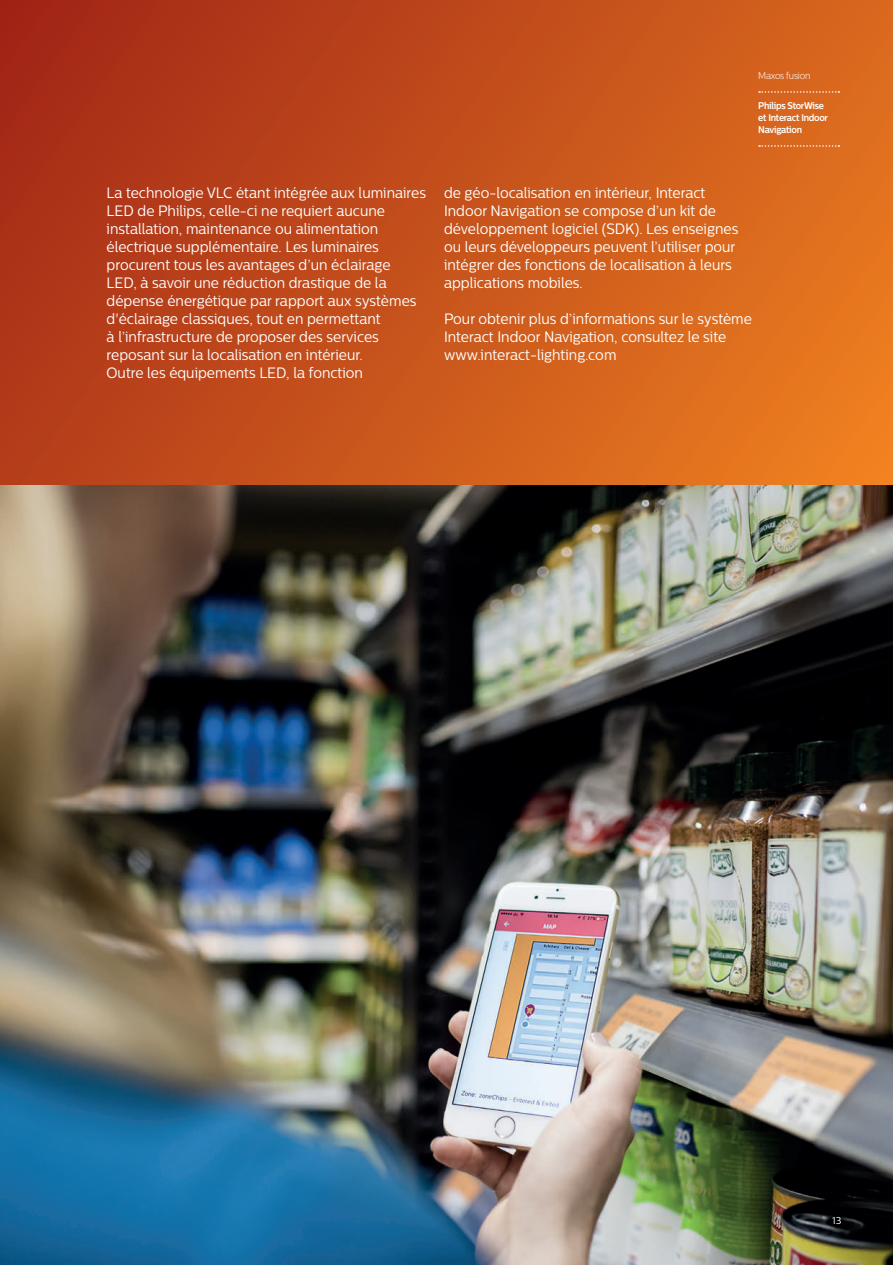
<style>
.page{position:relative;width:893px;height:1265px;background:#fff}
.page>*{position:absolute;margin:0;border:0;box-sizing:border-box;transform-origin:0 0}
.Bodycopy_10pt{font:15px/18px "Centrale Sans";color:#fff;scale:.92 1}
.t1{font:700 9.75px/12px "Centrale Sans";letter-spacing:-.03em;color:#fff;scale:.9 1}
.t2{font:300 9.75px "Centrale Sans";letter-spacing:-.03em;color:#fff;scale:.9 1}
.t3{font:9.75px "Centrale Sans";color:#fff}
</style>
<div class="page">
<img style="left:0;top:484px;width:892px;height:781px">
<div style="left:0;top:0;width:892px;height:484px;background:linear-gradient(to right,#a92f18,#e5751f)"></div>
<svg style="left:759px;top:91px;width:80px;height:2px"></svg>
<svg style="left:759px;top:145px;width:80px;height:2px"></svg>
<p class="t2" style="left:758px;top:70px;width:59px">Maxos fusion</p>
<p class="t1" style="left:758px;top:100px;width:79px">Philips StorWise et Interact Indoor<br>Navigation</p>
<p class="Bodycopy_10pt" style="left:107px;top:184px;width:348px">La technologie VLC étant intégrée aux luminaires LED de Philips, celle-ci ne requiert aucune installation, maintenance ou alimentation électrique supplémentaire. Les luminaires procurent tous les avantages d’un éclairage<br>LED, à savoir une réduction drastique de la dépense énergétique par rapport aux systèmes d'éclairage classiques, tout en permettant<br>à l’infrastructure de proposer des services reposant sur la localisation en intérieur.</p>
<p class="Bodycopy_10pt" style="left:107px;top:364px;width:280px">Outre les équipements LED, la fonction</p>
<p class="Bodycopy_10pt" style="left:444px;top:184px;width:321px">de géo-localisation en intérieur, Interact Indoor Navigation se compose d’un kit de développement logiciel (SDK). Les enseignes ou leurs développeurs peuvent l’utiliser pour intégrer des fonctions de localisation à leurs applications mobiles.</p>
<p class="Bodycopy_10pt" style="left:444px;top:310px;width:336px">Pour obtenir plus d’informations sur le système<br>Interact Indoor Navigation, consultez le site www.interact-lighting.com</p>
<p class="t3" style="left:832px;top:1215px;width:11px">13</p>
</div>
